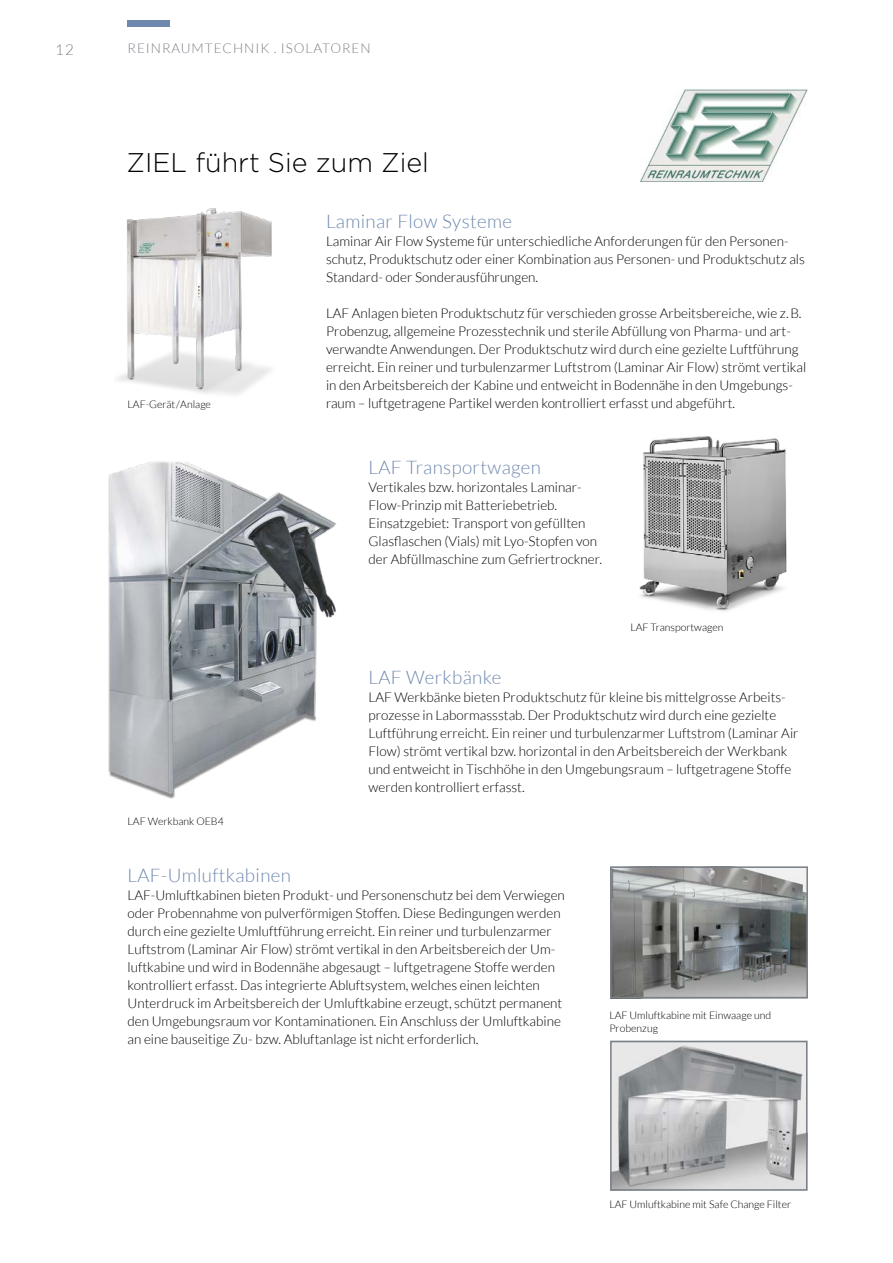
<style>
.page{position:relative;width:893px;height:1263px;background:#fff}
.page>*{position:absolute;margin:0;border:0;box-sizing:border-box;transform-origin:0 0}
.t1{font:300 27px "Gotham";color:#000}
.t2{font:300 18.75px "Lato";letter-spacing:.02em;color:#6e88ae}
.t3{font:300 15px "Lato";color:#7a8088}
.t4{font:300 13.5px/18px "Lato";color:#000}
.t5{font:300 13.5px "Lato";letter-spacing:.07em;color:#7a8088}
.t6{font:300 10.5px/12.8px "Lato";color:#000}
.s1{color:#6e88ae}
</style>
<div class="page">
<div style="left:128px;top:20px;width:42px;height:7px;background:#6e88ae"></div>
<img style="left:117px;top:208px;width:155px;height:187px">
<img style="left:639px;top:436px;width:148px;height:175px">
<img style="left:613px;top:1044px;width:191px;height:144px">
<div style="left:610px;top:1041px;width:197px;height:150px;border:2px solid #7a8088"></div>
<img style="left:613px;top:869px;width:192px;height:126px">
<div style="left:610px;top:866px;width:198px;height:132px;border:2px solid #7a8088"></div>
<img style="left:108px;top:461px;width:228px;height:338px">
<img style="left:640px;top:89px;width:168px;height:92px">
<p class="t3" style="left:55px;top:41px;width:20px">12</p>
<p class="t5" style="left:128px;top:41px;width:245px">REINRAUMTECHNIK <span class="s1">.</span> ISOLATOREN</p>
<h1 class="t1" style="left:126px;top:146px;width:304px">ZIEL führt Sie zum Ziel</h1>
<p class="t6" style="left:128px;top:398px;width:85px">LAF-Gerät/Anlage</p>
<p class="t6" style="left:128px;top:815px;width:98px">LAF Werkbank OEB4</p>
<h2 class="t2" style="left:326px;top:211px;width:187px">Laminar Flow Systeme</h2>
<p class="t4" style="left:326px;top:232px;width:480px">Laminar Air Flow Systeme für unterschiedliche Anforderungen für den Personen&shy;schutz, Produktschutz oder einer Kombination aus Personen- und Produktschutz als<br>Standard- oder Sonderausführungen.</p>
<p class="t4" style="left:326px;top:304px;width:482px">LAF Anlagen bieten Produktschutz für verschieden grosse Arbeitsbereiche, wie z. B.<br>Probenzug, allgemeine Prozesstechnik und sterile Abfüllung von Pharma- und art&shy;verwandte Anwendungen. Der Produktschutz wird durch eine gezielte Luftführung erreicht. Ein reiner und turbulenzarmer Luftstrom (Laminar Air Flow) strömt vertikal in den Arbeitsbereich der Kabine und entweicht in Bodennähe in den Umgebungs&shy;raum – luftgetragene Partikel werden kontrolliert erfasst und abgeführt.</p>
<h2 class="t2" style="left:369px;top:458px;width:174px">LAF Transportwagen</h2>
<p class="t4" style="left:369px;top:479px;width:235px">Vertikales bzw. horizontales Laminar-Flow-Prinzip mit Batteriebetrieb.<br>Einsatzgebiet: Transport von gefüllten Glasflaschen (Vials) mit Lyo-Stopfen von der Abfüllmaschine zum Gefriertrockner.</p>
<p class="t6" style="left:630px;top:621px;width:95px">LAF Transportwagen</p>
<h2 class="t2" style="left:369px;top:667px;width:134px">LAF Werkbänke</h2>
<p class="t4" style="left:369px;top:688px;width:431px">LAF Werkbänke bieten Produktschutz für kleine bis mittelgrosse Arbeits&shy;prozesse in Labormassstab. Der Produktschutz wird durch eine gezielte Luftführung erreicht. Ein reiner und turbulenzarmer Luftstrom (Laminar Air Flow) strömt vertikal bzw. horizontal in den Arbeitsbereich der Werkbank und entweicht in Tischhöhe in den Umgebungsraum – luftgetragene Stoffe werden kontrolliert erfasst.</p>
<h2 class="t2" style="left:128px;top:865px;width:165px">LAF-Umluftkabinen</h2>
<p class="t4" style="left:128px;top:886px;width:439px">LAF-Umluftkabinen bieten Produkt- und Personenschutz bei dem Verwiegen oder Probennahme von pulverförmigen Stoffen. Diese Bedingungen werden durch eine gezielte Umluftführung erreicht. Ein reiner und turbulenzarmer Luftstrom (Laminar Air Flow) strömt vertikal in den Arbeitsbereich der Um&shy;luftkabine und wird in Bodennähe abgesaugt – luftgetragene Stoffe werden kontrolliert erfasst. Das integrierte Abluftsystem, welches einen leichten Unterdruck im Arbeitsbereich der Umluftkabine erzeugt, schützt permanent den Umgebungsraum vor Kontaminationen. Ein Anschluss der Umluftkabine an eine bauseitige Zu- bzw. Abluftanlage ist nicht erforderlich.</p>
<p class="t6" style="left:609px;top:1009px;width:163px">LAF Umluftkabine mit Einwaage und<br>Probenzug</p>
<p class="t6" style="left:609px;top:1197px;width:183px">LAF Umluftkabine mit Safe Change Filter</p>
</div>
